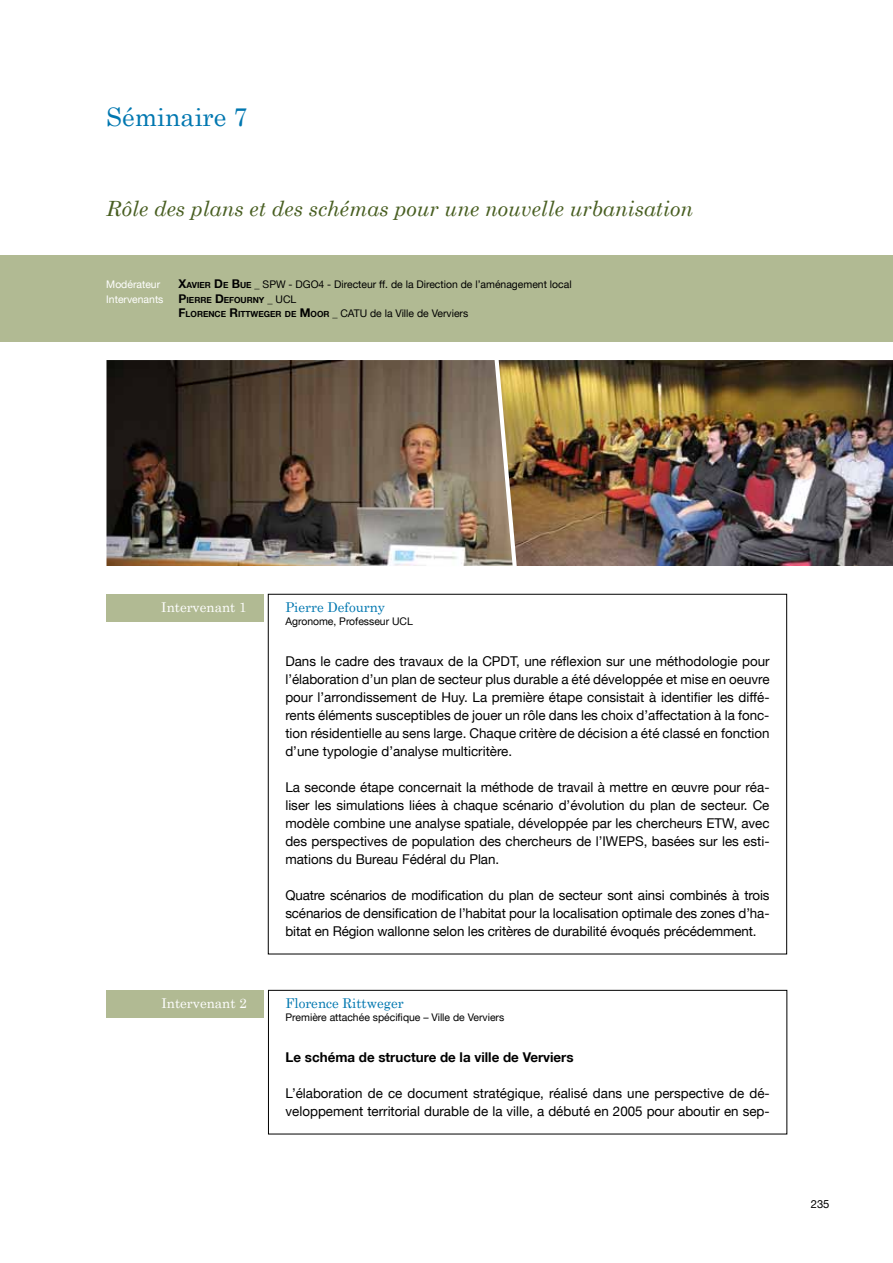
<style>
.page{position:relative;width:893px;height:1263px;background:#fff}
.page>*{position:absolute;margin:0;border:0;box-sizing:border-box;transform-origin:0 0}
.t1{font:25.5px "Century Schoolbook";color:#0077b0}
.t2{font:italic 21px "Century Schoolbook";color:#485e21}
.t3{font:13.5px/18px "Helvetica Neue LT";color:#000;text-align:justify}
.t4{font:700 13.5px "Helvetica Neue LT";color:#000}
.t5{font:13.5px "Century Schoolbook";color:#0077b0}
.t6{font:13.5px "Century Schoolbook";color:#fff}
.t7{font:11.25px "Helvetica Neue LT";color:#000}
.t8{font:10.5px "Helvetica Neue LT";color:#000}
.t9{font:10.5px "Helvetica Neue LT";color:#fff}
.t10{font:700 8.4px "Helvetica Neue LT";color:#000}
.s1{font-weight:700;font-size:12px}
.s2{font-weight:700;font-size:8.4px}
.s3{font-size:12px}
.s4{font-weight:400;font-size:10.5px}
</style>
<div class="page">
<div style="left:0;top:255px;width:893px;height:87px;background:#b1ba93"></div>
<div style="left:106px;top:594px;width:158px;height:28px;background:#b1ba93"></div>
<img style="left:513px;top:360px;width:380px;height:206px">
<img style="left:106px;top:360px;width:407px;height:206px">
<div style="left:268px;top:990px;width:519px;height:144px;border:1px solid #000"></div>
<div style="left:106px;top:990px;width:158px;height:28px;background:#b1ba93"></div>
<h1 class="t1" style="left:106px;top:95px;width:143px">Séminaire 7</h1>
<h2 class="t2" style="left:106px;top:193px;width:588px">Rôle des plans et des schémas pour une nouvelle urbanisation</h2>
<p class="t9" style="left:106px;top:278px;width:55px">Modérateur</p>
<p class="t8" style="left:179px;top:278px;width:395px"><span class="s1">X</span><span class="s2">AVIER</span> <span class="s1">D</span><span class="s2">E</span> <span class="s1">B</span><span class="s2">UE</span> _ SPW - DGO4 - Directeur ff. de la Direction de l’aménagement local</p>
<p class="t9" style="left:106px;top:293px;width:59px">Intervenants</p>
<p class="t10" style="left:179px;top:295px;width:119px"><span class="s3">P</span>IERRE <span class="s3">D</span>EFOURNY <span class="s4">_ UCL</span></p>
<p class="t8" style="left:179px;top:307px;width:291px"><span class="s1">F</span><span class="s2">LORENCE</span> <span class="s1">R</span><span class="s2">ITTWEGER DE</span> <span class="s1">M</span><span class="s2">OOR</span> _ CATU de la Ville de Verviers</p>
<p class="t6" style="left:161px;top:596px;width:87px">Intervenant 1</p>
<p class="t6" style="left:161px;top:992px;width:87px">Intervenant 2</p>
<p class="t5" style="left:285px;top:596px;width:101px">Pierre Defourny</p>
<p class="t8" style="left:285px;top:615px;width:129px">Agronome, Professeur UCL</p>
<p class="t3" style="left:285px;top:652px;width:486px">Dans le cadre des travaux de la CPDT, une réflexion sur une méthodologie pour l’élaboration d’un plan de secteur plus durable a été développée et mise en oeuvre pour l’arrondissement de Huy. La première étape consistait à identifier les diffé&shy;rents éléments susceptibles de jouer un rôle dans les choix d’affectation à la fonc&shy;tion résidentielle au sens large. Chaque critère de décision a été classé en fonction d’une typologie d’analyse multicritère.</p>
<p class="t3" style="left:285px;top:778px;width:486px">La seconde étape concernait la méthode de travail à mettre en œuvre pour réa&shy;liser les simulations liées à chaque scénario d’évolution du plan de secteur. Ce modèle combine une analyse spatiale, développée par les chercheurs ETW, avec des perspectives de population des chercheurs de l’IWEPS, basées sur les esti&shy;mations du Bureau Fédéral du Plan.</p>
<p class="t3" style="left:285px;top:886px;width:486px">Quatre scénarios de modification du plan de secteur sont ainsi combinés à trois scénarios de densification de l’habitat pour la localisation optimale des zones d’ha&shy;bitat en Région wallonne selon les critères de durabilité évoqués précédemment.</p>
<p class="t5" style="left:286px;top:992px;width:120px">Florence Rittweger</p>
<p class="t8" style="left:286px;top:1011px;width:220px">Première attachée spécifique – Ville de Verviers</p>
<p class="t4" style="left:286px;top:1049px;width:290px">Le schéma de structure de la ville de Verviers</p>
<p class="t3" style="left:286px;top:1084px;width:486px">L’élaboration de ce document stratégique, réalisé dans une perspective de dé&shy;veloppement territorial durable de la ville, a débuté en 2005 pour aboutir en sep-</p>
<p class="t7" style="left:811px;top:1197px;width:20px">235</p>
</div>
